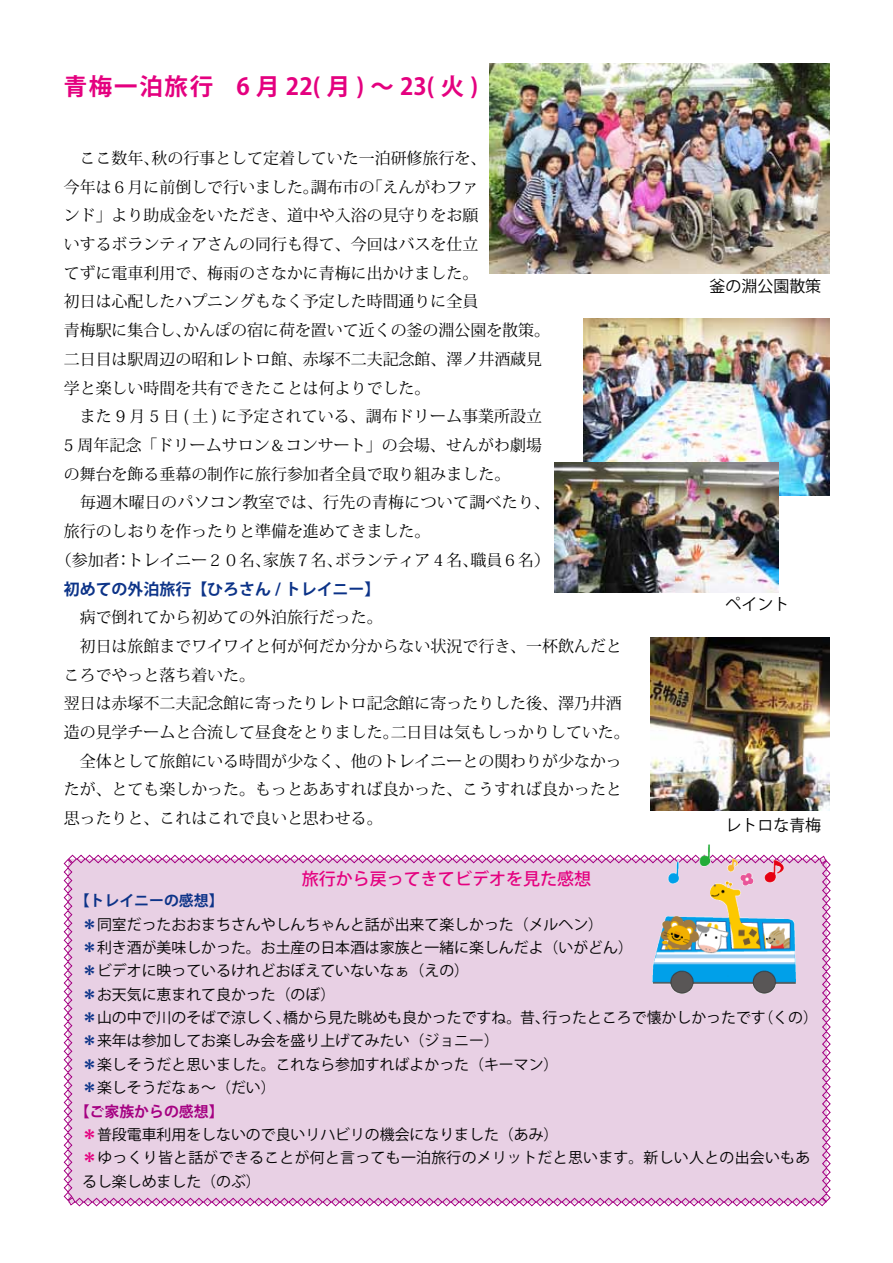
<style>
.page{position:relative;width:893px;height:1263px;background:#fff}
.page>*{position:absolute;margin:0;border:0;box-sizing:border-box;transform-origin:0 0}
.t1{font:700 23.4px "Koz Go Pro";letter-spacing:.08em;color:#e4007f}
.t2{font:500 16.95px "Koz Go Pro";color:#e4007f}
.t3{font:15.9px/28.7px "Koz Min Pro";color:#000}
.t4{font:15.9px "Koz Min Pro";letter-spacing:.02em;color:#000}
.t5{font:700 15.9px "Koz Go Pro";color:#0c3388}
.t6{font:15.9px "Koz Go Pro";color:#000}
.t7{font:14.85px "Koz Go Pro";color:#000}
.t8{font:14.85px "Koz Go Pro";letter-spacing:.02em;color:#000}
.t9{font:700 14.85px "Koz Go Pro";color:#0c3388}
.t10{font:700 14.85px "Koz Go Pro";color:#a50082}
.s1{font-weight:800;color:#0c3388}
.s2{font-weight:800;color:#e4007f}
</style>
<div class="page">
<div style="left:63px;top:854px;width:768px;height:353px;background:#e8d0e4"></div>
<img style="left:490px;top:64px;width:339px;height:210px">
<img style="left:650px;top:638px;width:179px;height:172px">
<img style="left:583px;top:319px;width:246px;height:176px">
<img style="left:555px;top:463px;width:223px;height:129px">
<img style="left:652px;top:845px;width:143px;height:148px">
<h1 class="t1" style="left:64px;top:71px;width:416px">青梅一泊旅行　6 月 22( 月 ) ～ 23( 火 )</h1>
<p class="t3" style="left:64px;top:143px;width:424px">　ここ数年、秋の行事として定着していた一泊研修旅行を、今年は６月に前倒しで行いました。調布市の「えんがわファンド」より助成金をいただき、道中や入浴の見守りをお願いするボランティアさんの同行も得て、今回はバスを仕立てずに電車利用で、梅雨のさなかに青梅に出かけました。初日は心配したハプニングもなく予定した時間通りに全員</p>
<p class="t3" style="left:64px;top:315px;width:488px">青梅駅に集合し、かんぽの宿に荷を置いて近くの釜の淵公園を散策。二日目は駅周辺の昭和レトロ館、赤塚不二夫記念館、澤ノ井酒蔵見学と楽しい時間を共有できたことは何よりでした。<br>　また 9 月 5 日 ( 土 ) に予定されている、調布ドリーム事業所設立5 周年記念「ドリームサロン＆コンサート」の会場、せんがわ劇場の舞台を飾る垂幕の制作に旅行参加者全員で取り組みました。</p>
<p class="t4" style="left:80px;top:491px;width:471px">毎週木曜日のパソコン教室では、行先の青梅について調べたり、</p>
<p class="t3" style="left:64px;top:516px;width:368px">旅行のしおりを作ったりと準備を進めてきました。</p>
<p class="t3" style="left:56px;top:545px;width:496px">（参加者：トレイニー２０名、家族７名、ボランティア４名、職員６名）</p>
<p class="t5" style="left:64px;top:578px;width:318px">初めての外泊旅行【ひろさん / トレイニー】</p>
<p class="t3" style="left:64px;top:602px;width:320px">　病で倒れてから初めての外泊旅行だった。</p>
<p class="t3" style="left:64px;top:631px;width:568px">　初日は旅館までワイワイと何が何だか分からない状況で行き、一杯飲んだところでやっと落ち着いた。<br>翌日は赤塚不二夫記念館に寄ったりレトロ記念館に寄ったりした後、澤乃井酒造の見学チームと合流して昼食をとりました。二日目は気もしっかりしていた。　全体として旅館にいる時間が少なく、他のトレイニーとの関わりが少なかったが、とても楽しかった。もっとああすれば良かった、こうすれば良かったと思ったりと、これはこれで良いと思わせる。　</p>
<p class="t2" style="left:302px;top:868px;width:291px">旅行から戻ってきてビデオを見た感想</p>
<p class="t6" style="left:710px;top:275px;width:113px">釜の淵公園散策</p>
<p class="t6" style="left:725px;top:594px;width:65px">ペイント</p>
<p class="t6" style="left:725px;top:815px;width:97px">レトロな青梅</p>
<p class="t9" style="left:75px;top:891px;width:150px">【トレイニーの感想】</p>
<p class="t7" style="left:82px;top:914px;width:522px"><span class="s1">＊</span>同室だったおおまちさんやしんちゃんと話が出来て楽しかった（メルヘン）</p>
<p class="t7" style="left:82px;top:938px;width:552px"><span class="s1">＊</span>利き酒が美味しかった。お土産の日本酒は家族と一緒に楽しんだよ（いがどん）</p>
<p class="t7" style="left:82px;top:961px;width:388px"><span class="s1">＊</span>ビデオに映っているけれどおぼえていないなぁ（えの）</p>
<p class="t7" style="left:82px;top:984px;width:254px"><span class="s1">＊</span>お天気に恵まれて良かった（のぼ）</p>
<p class="t7" style="left:82px;top:1008px;width:737px"><span class="s1">＊</span>山の中で川のそばで涼しく、橋から見た眺めも良かったですね。昔、行ったところで懐かしかったです（くの）</p>
<p class="t7" style="left:82px;top:1031px;width:418px"><span class="s1">＊</span>来年は参加してお楽しみ会を盛り上げてみたい（ジョニー）</p>
<p class="t7" style="left:82px;top:1055px;width:478px"><span class="s1">＊</span>楽しそうだと思いました。これなら参加すればよかった（キーマン）</p>
<p class="t7" style="left:82px;top:1078px;width:195px"><span class="s1">＊</span>楽しそうだなぁ～（だい）</p>
<p class="t10" style="left:75px;top:1101px;width:150px">【ご家族からの感想】</p>
<p class="t7" style="left:82px;top:1125px;width:478px"><span class="s2">＊</span>普段電車利用をしないので良いリハビリの機会になりました（あみ）</p>
<p class="t8" style="left:82px;top:1148px;width:730px"><span class="s2">＊</span>ゆっくり皆と話ができることが何と言っても一泊旅行のメリットだと思います。新しい人との出会いもあ</p>
<p class="t7" style="left:82px;top:1172px;width:180px">るし楽しめました（のぶ）</p>
</div>
